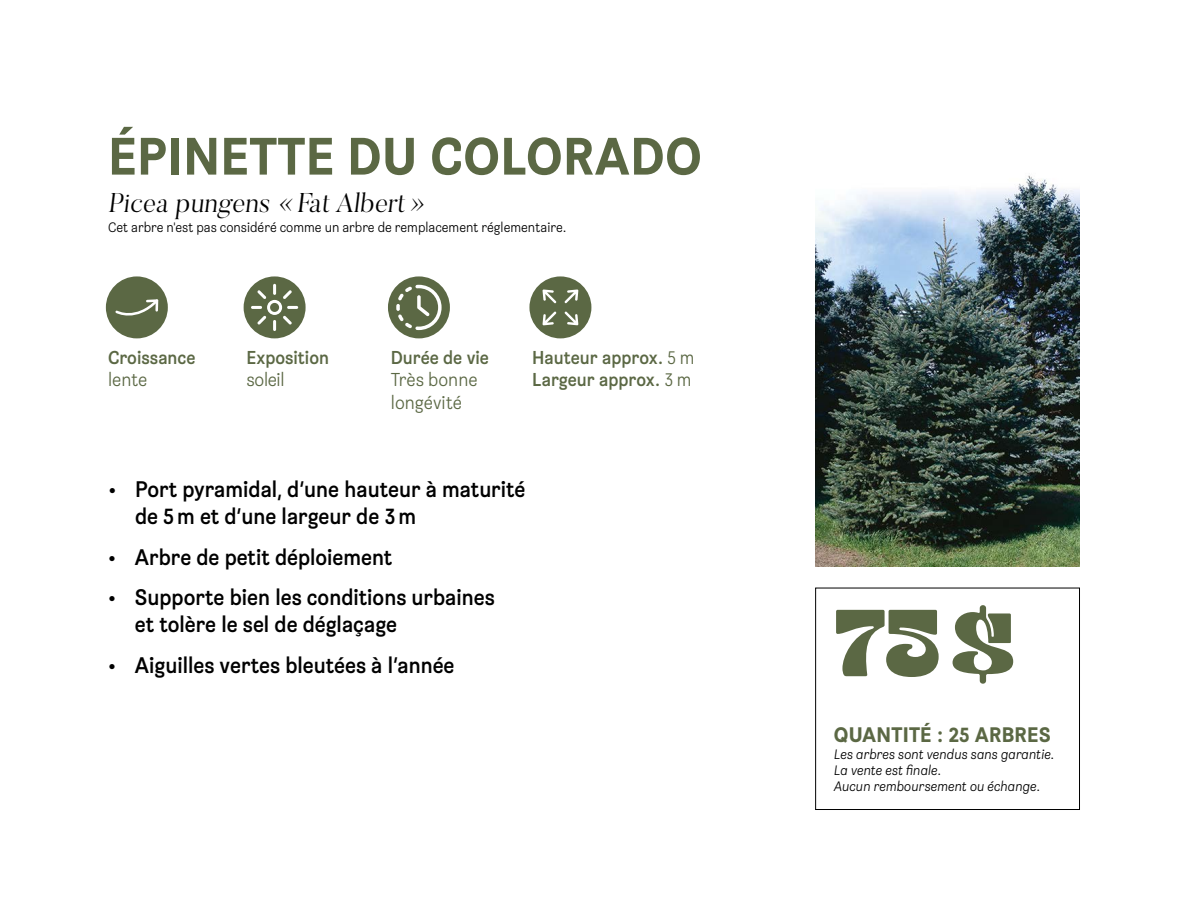
<style>
.page{position:relative;width:1188px;height:918px;background:#fff}
.page>*{position:absolute;margin:0;border:0;box-sizing:border-box;transform-origin:0 0}
.t1{font:79.5px "Emiken Display";color:#5b6844}
.t2{font:700 52.5px "Brezel Grotesk";letter-spacing:.01em;color:#5b6844}
.t3{font:300 27px "Butler";color:#000}
.t4{font:500 22.5px/27px "Brezel Grotesk";color:#000}
.t5{font:700 21px "Brezel Grotesk";letter-spacing:.01em;color:#5b6844}
.t6{font:500 18.6px/22.4px "Brezel Grotesk";color:#5b6844}
.t7{font:300 18.6px/22.4px "Brezel Grotesk";color:#5b6844}
.t8{font:italic 300 13.65px/16.4px "Brezel Grotesk";color:#000}
.t9{font:300 13.65px "Brezel Grotesk";color:#000}
.s1{font-weight:300}
</style>
<div class="page">
<img style="left:815px;top:175px;width:265px;height:392px">
<div style="left:106px;top:276px;width:62px;height:62px;background:#5b6844;border-radius:50%"></div>
<svg style="left:115px;top:299px;width:44px;height:17px"></svg>
<div style="left:388px;top:276px;width:62px;height:62px;background:#5b6844;border-radius:50%"></div>
<svg style="left:396px;top:285px;width:46px;height:45px"></svg>
<div style="left:529px;top:276px;width:62px;height:62px;background:#5b6844;border-radius:50%"></div>
<svg style="left:565px;top:290px;width:13px;height:13px"></svg>
<svg style="left:543px;top:311px;width:13px;height:14px"></svg>
<svg style="left:565px;top:311px;width:13px;height:14px"></svg>
<svg style="left:543px;top:290px;width:13px;height:13px"></svg>
<div style="left:244px;top:276px;width:62px;height:62px;background:#5b6844;border-radius:50%"></div>
<svg style="left:251px;top:284px;width:47px;height:47px"></svg>
<div style="left:815px;top:588px;width:265px;height:222px;border:1px solid #000"></div>
<h2 class="t2" style="left:108px;top:123px;width:595px">ÉPINETTE DU COLORADO</h2>
<p class="t3" style="left:108px;top:186px;width:323px">Picea pungens «Fat Albert»</p>
<p class="t9" style="left:108px;top:220px;width:460px">Cet arbre n'est pas considéré comme un arbre de remplacement réglementaire.</p>
<p class="t6" style="left:108px;top:346px;width:89px">Croissance</p>
<p class="t7" style="left:108px;top:368px;width:41px">lente</p>
<p class="t6" style="left:247px;top:346px;width:84px">Exposition</p>
<p class="t7" style="left:247px;top:368px;width:39px">soleil</p>
<p class="t6" style="left:391px;top:346px;width:100px">Durée de vie</p>
<p class="t7" style="left:391px;top:368px;width:88px">Très bonne longévité</p>
<p class="t6" style="left:532px;top:346px;width:164px">Hauteur approx. <span class="s1">5 m<br></span>Largeur approx. <span class="s1">3 m</span></p>
<p class="t4" style="left:135px;top:476px;width:392px;text-indent:-27px">• Port pyramidal, d’une hauteur à maturité de 5m et d’une largeur de 3m</p>
<p class="t4" style="left:108px;top:543px;width:286px">• Arbre de petit déploiement</p>
<p class="t4" style="left:135px;top:584px;width:361px;text-indent:-27px">• Supporte bien les conditions urbaines et tolère le sel de déglaçage</p>
<p class="t4" style="left:108px;top:651px;width:348px">• Aiguilles vertes bleutées à l’année</p>
<h1 class="t1" style="left:834px;top:583px;width:183px">75$</h1>
<p class="t5" style="left:834px;top:722px;width:219px">QUANTITÉ : 25 ARBRES</p>
<p class="t8" style="left:834px;top:746px;width:222px">Les arbres sont vendus sans garantie.<br>La vente est finale.<br>Aucun remboursement ou échange.</p>
</div>
